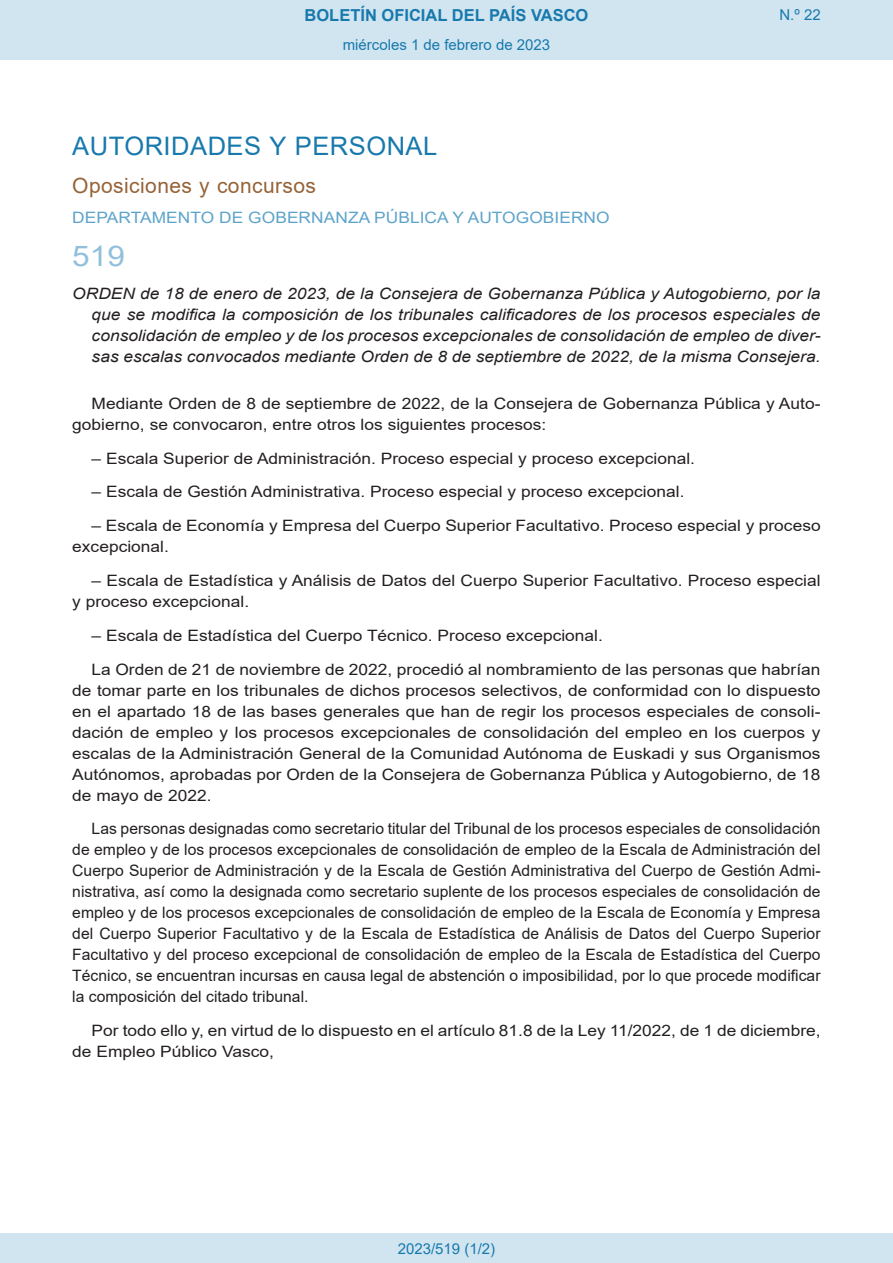
<style>
.page{position:relative;width:893px;height:1263px;background:#fff}
.page>*{position:absolute;margin:0;border:0;box-sizing:border-box;transform-origin:0 0}
.BOPVOrden{font:28.5px "Arial";color:#90c0db;scale:1.11 1}
.BOPVSeccion{font:25.5px "Arial";letter-spacing:.02em;color:#1879ad}
.BOPVSubseccion{font:21px "Arial";letter-spacing:.02em;color:#956338}
.t1{font:700 16.5px "Arial";color:#1879ad}
.BOPVDetalle{font:15.6px/21px "Arial";color:#231f20;scale:1.11 1}
.BOPVDetalle-2{font:15.6px/21px "Arial";color:#231f20;text-align:justify}
.BOPVTitulo{font:italic 15.6px/21px "Arial";color:#231f20;text-align:justify;scale:1.11 1}
.BOPVOrganismo{font:15.6px "Arial";letter-spacing:.005em;color:#5ea4ca;scale:1.11 1}
.Paginacion_Centro{font:15px "Arial";color:#1879ad}
</style>
<div class="page">
<div style="left:0;top:0;width:893px;height:60px;background:#d0e5f0"></div>
<div style="left:0;top:1233px;width:893px;height:30px;background:#d0e5f0"></div>
<p class="t1" style="left:305px;top:3px;width:285px">BOLETÍN OFICIAL DEL PAÍS VASCO</p>
<p class="Paginacion_Centro" style="left:343px;top:35px;width:209px">miércoles 1 de febrero de 2023</p>
<p class="Paginacion_Centro" style="left:779px;top:5px;width:43px">N.º 22</p>
<p class="BOPVSeccion" style="left:72px;top:128px;width:366px">AUTORIDADES Y PERSONAL</p>
<p class="BOPVSubseccion" style="left:72px;top:171px;width:245px">Oposiciones y concursos</p>
<p class="BOPVOrganismo" style="left:72px;top:207px;width:486px">DEPARTAMENTO DE GOBERNANZA PÚBLICA Y AUTOGOBIERNO</p>
<p class="BOPVOrden" style="left:72px;top:236px;width:49px">519</p>
<p class="BOPVTitulo" style="left:92px;top:284px;width:658px;text-indent:-19px">ORDEN de 18 de enero de 2023, de la Consejera de Gobernanza Pública y Autogobierno, por la que se modifica la composición de los tribunales calificadores de los procesos especiales de consolidación de empleo y de los procesos excepcionales de consolidación de empleo de diver&shy;sas escalas convocados mediante Orden de 8 de septiembre de 2022, de la misma Consejera.</p>
<p class="BOPVDetalle" style="left:72px;top:393px;width:676px;text-indent:19px">Mediante Orden de 8 de septiembre de 2022, de la Consejera de Gobernanza Pública y Auto&shy;gobierno, se convocaron, entre otros los siguientes procesos:</p>
<p class="BOPVDetalle" style="left:92px;top:448px;width:545px">– Escala Superior de Administración. Proceso especial y proceso excepcional.</p>
<p class="BOPVDetalle" style="left:92px;top:481px;width:536px">– Escala de Gestión Administrativa. Proceso especial y proceso excepcional.</p>
<p class="BOPVDetalle" style="left:72px;top:515px;width:676px;text-indent:19px">– Escala de Economía y Empresa del Cuerpo Superior Facultativo. Proceso especial y proceso excepcional.</p>
<p class="BOPVDetalle" style="left:72px;top:570px;width:676px;text-indent:19px">– Escala de Estadística y Análisis de Datos del Cuerpo Superior Facultativo. Proceso especial y proceso excepcional.</p>
<p class="BOPVDetalle" style="left:92px;top:625px;width:462px">– Escala de Estadística del Cuerpo Técnico. Proceso excepcional.</p>
<p class="BOPVDetalle" style="left:72px;top:658px;width:676px;text-align:justify;text-indent:19px">La Orden de 21 de noviembre de 2022, procedió al nombramiento de las personas que habrían de tomar parte en los tribunales de dichos procesos selectivos, de conformidad con lo dispuesto en el apartado 18 de las bases generales que han de regir los procesos especiales de consoli&shy;dación de empleo y los procesos excepcionales de consolidación del empleo en los cuerpos y escalas de la Administración General de la Comunidad Autónoma de Euskadi y sus Organismos Autónomos, aprobadas por Orden de la Consejera de Gobernanza Pública y Autogobierno, de 18 de mayo de 2022.</p>
<p class="BOPVDetalle-2" style="left:72px;top:818px;width:750px;text-indent:19px">Las personas designadas como secretario titular del Tribunal de los procesos especiales de consolidación de empleo y de los procesos excepcionales de consolidación de empleo de la Escala de Administración del Cuerpo Superior de Administración y de la Escala de Gestión Administrativa del Cuerpo de Gestión Admi&shy;nistrativa, así como la designada como secretario suplente de los procesos especiales de consolidación de empleo y de los procesos excepcionales de consolidación de empleo de la Escala de Economía y Empresa del Cuerpo Superior Facultativo y de la Escala de Estadística de Análisis de Datos del Cuerpo Superior Facultativo y del proceso excepcional de consolidación de empleo de la Escala de Estadística del Cuerpo Técnico, se encuentran incursas en causa legal de abstención o imposibilidad, por lo que procede modificar la composición del citado tribunal.</p>
<p class="BOPVDetalle" style="left:72px;top:1020px;width:676px;text-indent:19px">Por todo ello y, en virtud de lo dispuesto en el artículo 81.8 de la Ley 11/2022, de 1 de diciembre, de Empleo Público Vasco,</p>
<p class="Paginacion_Centro" style="left:398px;top:1238px;width:99px">2023/519 (1/2)</p>
</div>
